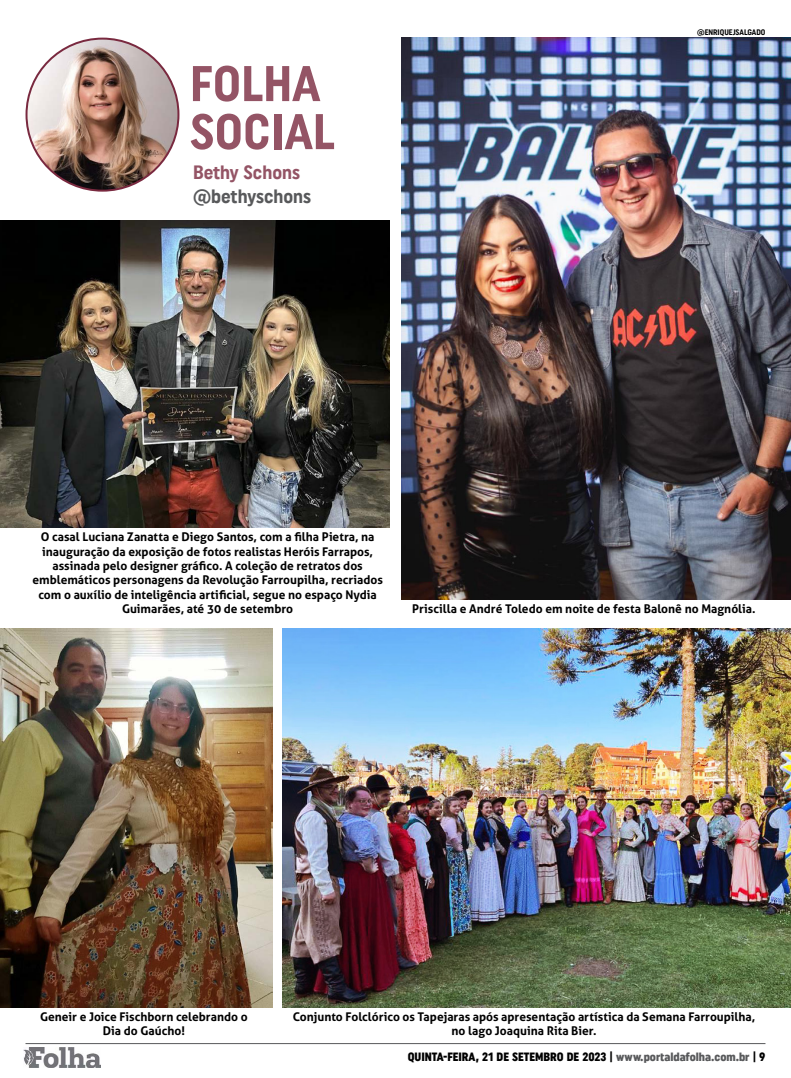
<style>
.page{position:relative;width:791px;height:1078px;background:#fff}
.page>*{position:absolute;margin:0;border:0;box-sizing:border-box;transform-origin:0 0}
.t1{font:50px/48px "Uniform Condensed 4";color:#945465}
.t2{font:19.2px "Uniform Condensed 4";color:#58595b}
.t3{font:19.2px "Uniform Condensed 4";color:#945465}
.t4{font:700 12px/14.4px "Aller";color:#000;text-align:center}
.t5{font:12px "Uniform Condensed 3";color:#000}
.t6{font:8px "Uniform Condensed 4";color:#000}
.s1{color:#58595b}
</style>
<div class="page">
<hr style="left:26px;top:1042px;width:739px;height:1px;background:#58595b">
<img style="left:23px;top:1047px;width:77px;height:20px">
<img style="left:27px;top:39px;width:151px;height:152px;border-radius:76px">
<img style="left:283px;top:628px;width:508px;height:379px">
<img style="left:0;top:220px;width:390px;height:307px">
<img style="left:401px;top:38px;width:390px;height:561px">
<img style="left:0;top:628px;width:273px;height:379px">
<h1 class="t1" style="left:190px;top:59px;width:146px">FOLHA<br>SOCIAL</h1>
<h2 class="t3" style="left:193px;top:161px;width:109px">Bethy Schons</h2>
<h2 class="t2" style="left:193px;top:184px;width:120px">@bethyschons</h2>
<p class="t6" style="left:697px;top:27px;width:70px">@ENRIQUEJSALGADO</p>
<p class="t4" style="left:32px;top:529px;width:352px">O casal Luciana Zanatta e Diego Santos, com a filha Pietra, na inauguração da exposição de fotos realistas Heróis Farrapos, assinada pelo designer gráfico. A coleção de retratos dos emblemáticos personagens da Revolução Farroupilha, recriados com o auxílio de inteligência artificial, segue no espaço Nydia Guimarães, até 30 de setembro</p>
<p class="t4" style="left:412px;top:601px;width:345px">Priscilla e André Toledo em noite de festa Balonê no Magnólia.</p>
<p class="t4" style="left:40px;top:1008px;width:209px">Geneir e Joice Fischborn celebrando o<br>Dia do Gaúcho!</p>
<p class="t4" style="left:293px;top:1008px;width:464px">Conjunto Folclórico os Tapejaras após apresentação artística da Semana Farroupilha, no lago Joaquina Rita Bier.</p>
<p class="t5" style="left:408px;top:1049px;width:359px">QUINTA-FEIRA, 21 DE SETEMBRO DE 2023 | <span class="s1">www.portaldafolha.com.br</span> | 9</p>
</div>
